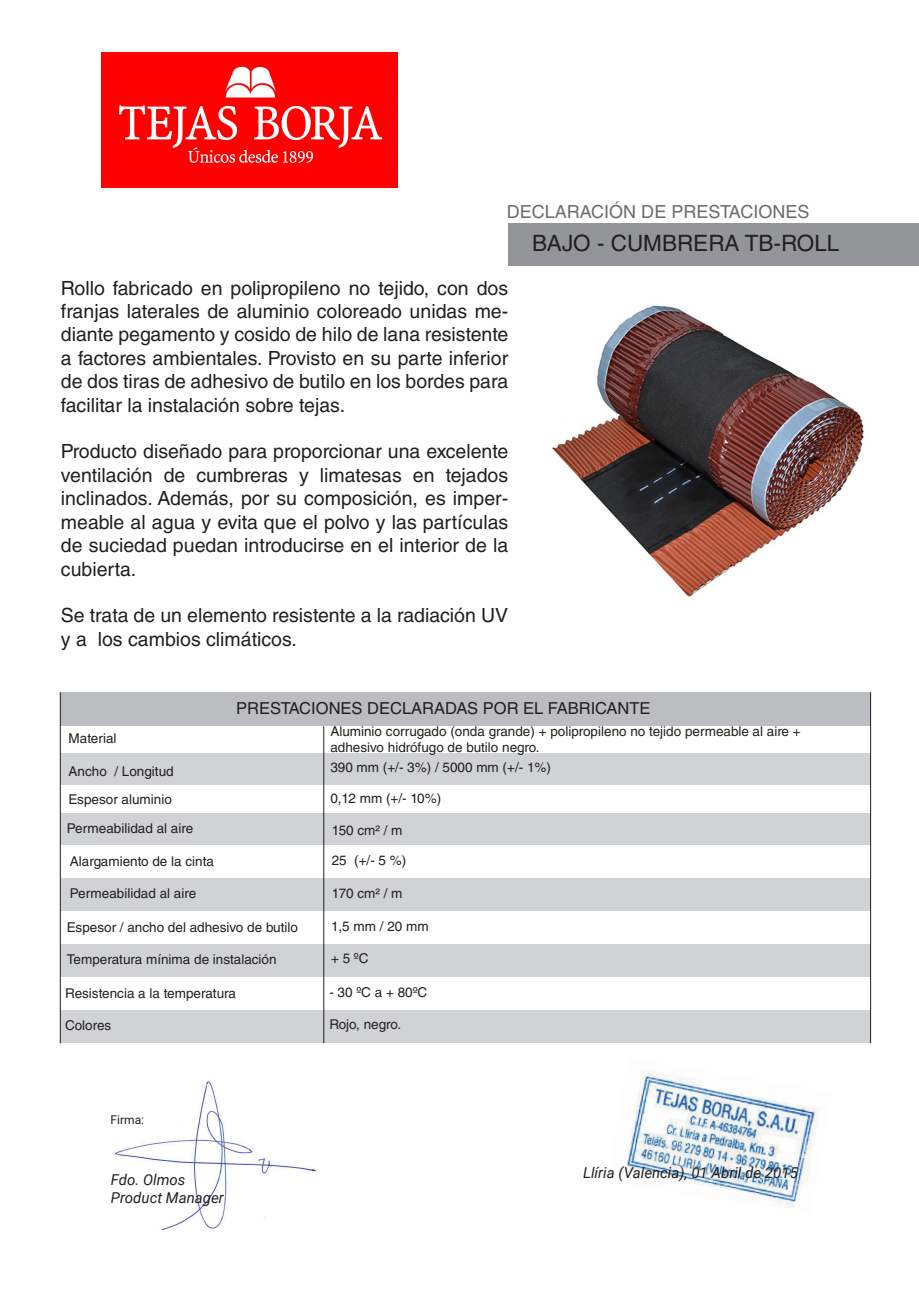
<style>
.page{position:relative;width:919px;height:1289px;background:#fff}
.page>*{position:absolute;margin:0;border:0;box-sizing:border-box;transform-origin:0 0}
.t1{font:22.5px "Helvetica LT Std";color:#231f20}
.t2{font:19.5px/23.4px "Helvetica LT Std";color:#231f20;text-align:justify}
.t3{font:18px "Helvetica LT Std";color:#6c6d70}
.t4{font:16.5px "Helvetica LT Std";color:#231f20}
.t5{font:italic 15px/18px "Roboto";color:#231f20}
.t6{font:13.5px/27.3px "Helvetica LT Std";color:#231f20}
.t7{font:12px "Roboto";color:#231f20}
</style>
<div class="page">
<img style="left:626px;top:1071px;width:193px;height:138px">
<img style="left:114px;top:1081px;width:203px;height:151px">
<img style="left:101px;top:52px;width:297px;height:135px">
<div style="left:508px;top:223px;width:410px;height:43px;background:#939598"></div>
<div style="left:60px;top:692px;width:810px;height:34px;background:#bcbdc0"></div>
<div style="left:60px;top:752px;width:810px;height:32px;background:#d1d2d4"></div>
<div style="left:60px;top:813px;width:810px;height:31px;background:#d1d2d4"></div>
<div style="left:60px;top:878px;width:810px;height:33px;background:#d1d2d4"></div>
<div style="left:60px;top:944px;width:810px;height:33px;background:#d1d2d4"></div>
<div style="left:60px;top:1010px;width:810px;height:33px;background:#d1d2d4"></div>
<hr style="left:323px;top:726px;width:1px;height:317px;background:#231f20">
<hr style="left:60px;top:692px;width:1px;height:351px;background:#231f20">
<hr style="left:870px;top:692px;width:1px;height:351px;background:#231f20">
<img style="left:552px;top:305px;width:312px;height:292px">
<p class="t3" style="left:506px;top:201px;width:304px">DECLARACIÓN DE PRESTACIONES</p>
<p class="t2" style="left:61px;top:276px;width:449px">Rollo fabricado en polipropileno no tejido, con dos franjas laterales de aluminio coloreado unidas me&shy;diante pegamento y cosido de hilo de lana resistente a factores ambientales. Provisto en su parte inferior de dos tiras de adhesivo de butilo en los bordes para facilitar la instalación sobre tejas.</p>
<p class="t2" style="left:61px;top:440px;width:449px">Producto diseñado para proporcionar una excelente ventilación de cumbreras y limatesas en tejados inclinados. Además, por su composición, es imper&shy;meable al agua y evita que el polvo y las partículas de suciedad puedan introducirse en el interior de la cubierta.</p>
<p class="t2" style="left:61px;top:603px;width:449px">Se trata de un elemento resistente a la radiación UV y a los cambios climáticos.</p>
<p class="t1" style="left:532px;top:230px;width:308px">BAJO - CUMBRERA TB-ROLL</p>
<p class="t4" style="left:236px;top:698px;width:416px">PRESTACIONES DECLARADAS POR EL FABRICANTE</p>
<p class="t6" style="left:69px;top:724px;width:49px">Material</p>
<p class="t6" style="left:69px;top:758px;width:107px">Ancho / Longitud<br>Espesor aluminio</p>
<p class="t6" style="left:67px;top:814px;width:128px">Permeabilidad al aire</p>
<p class="t6" style="left:70px;top:847px;width:145px">Alargamiento de la cinta</p>
<p class="t6" style="left:70px;top:879px;width:128px">Permeabilidad al aire</p>
<p class="t6" style="left:67px;top:913px;width:232px">Espesor / ancho del adhesivo de butilo</p>
<p class="t6" style="left:67px;top:945px;width:211px">Temperatura mínima de instalación</p>
<p class="t6" style="left:65px;top:979px;width:172px">Resistencia a la temperatura</p>
<p class="t6" style="left:65px;top:1011px;width:48px">Colores</p>
<p class="t6" style="left:330px;top:722px;width:472px;line-height:16.2px">Aluminio corrugado (onda grande) + polipropileno no tejido permeable al aire + adhesivo hidrófugo de butilo negro.</p>
<p class="t6" style="left:330px;top:754px;width:222px">390 mm (+/- 3%) / 5000 mm (+/- 1%)</p>
<p class="t6" style="left:330px;top:784px;width:112px">0,12 mm (+/- 10%)</p>
<p class="t6" style="left:332px;top:816px;width:72px">150 cm2 / m</p>
<p class="t6" style="left:332px;top:846px;width:76px">25 (+/- 5 %)</p>
<p class="t6" style="left:332px;top:879px;width:72px">170 cm² / m</p>
<p class="t6" style="left:331px;top:912px;width:99px">1,5 mm / 20 mm</p>
<p class="t6" style="left:331px;top:944px;width:39px">+ 5 ºC</p>
<p class="t6" style="left:329px;top:979px;width:100px">- 30 ºC a + 80ºC</p>
<p class="t6" style="left:329px;top:1010px;width:73px">Rojo, negro.</p>
<p class="t7" style="left:110px;top:1111px;width:35px">Firma:</p>
<p class="t5" style="left:111px;top:1170px;width:114px">Fdo. Olmos<br>Product Manager</p>
<p class="t5" style="left:583px;top:1163px;width:216px">Llíria (Valencia), 01 Abril de 2015</p>
</div>
